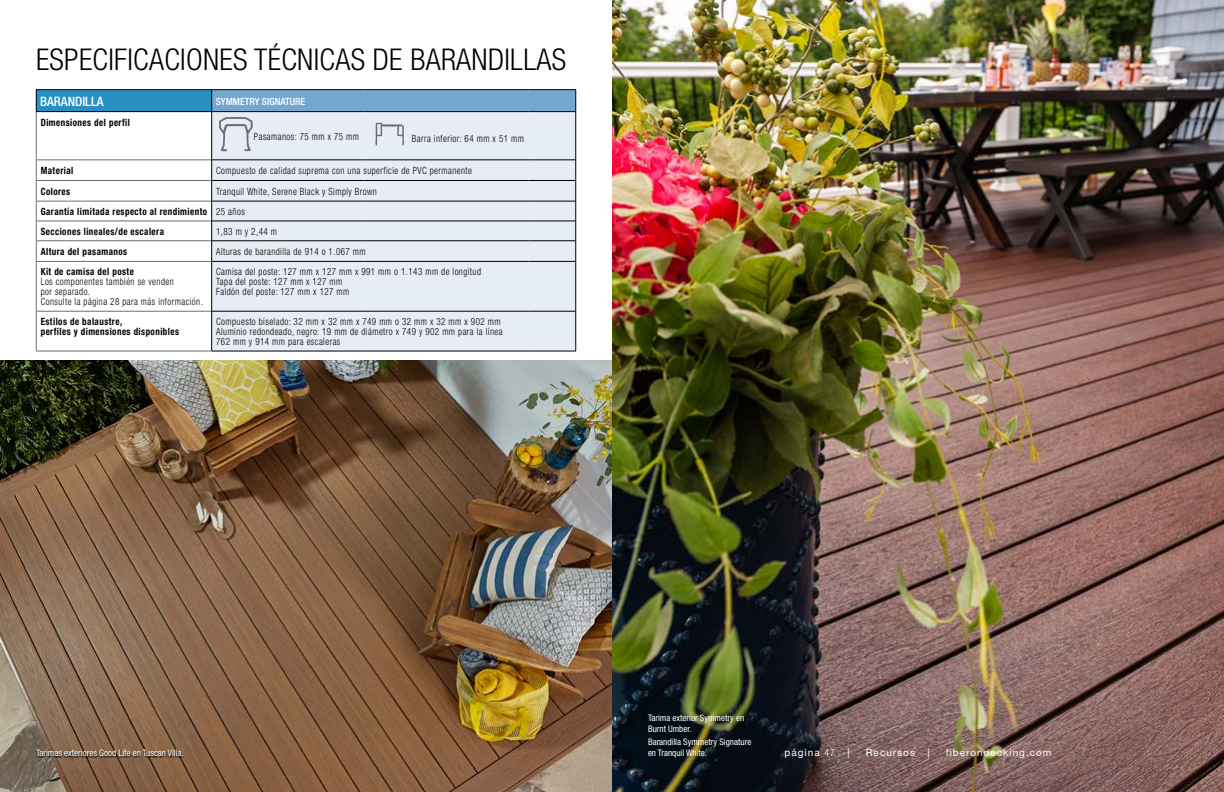
<style>
.page{position:relative;width:1224px;height:792px;background:#fff}
.page>*{position:absolute;margin:0;border:0;box-sizing:border-box;transform-origin:0 0}
.t1{font:300 condensed 30px "Helvetica Neue LT Std";letter-spacing:.01em;color:#000}
.t2{font:500 condensed 13px "Helvetica Neue LT Std";color:#fff}
.t3{font:300 condensed 10px/10px "Helvetica Neue LT Std";letter-spacing:.05em;color:#000;scale:.9 1}
.t4{font:700 condensed 10px/20.2px "Helvetica Neue LT Std";letter-spacing:.05em;color:#000;scale:.9 1}
.t5{font:10px "Helvetica Neue LT Std";letter-spacing:.1em;color:#fff}
.t6{font:500 condensed 10px "Helvetica Neue LT Std";color:#fff}
.t7{font:condensed 9px/11px "Helvetica Neue LT Std";color:#fff}
.s1{font-weight:300}
.s2{font-weight:300;font-stretch:condensed}
</style>
<div class="page">
<img style="left:612px;top:0;width:612px;height:792px">
<div style="left:36px;top:90px;width:176px;height:22px;background:#298ec1"></div>
<div style="left:212px;top:151px;width:364px;height:200px;background:#e7edf5"></div>
<svg style="left:576px;top:160px;width:1px;height:101px"></svg>
<hr style="left:576px;top:261px;width:1px;height:50px;background:#000">
<hr style="left:576px;top:311px;width:1px;height:40px;background:#000">
<hr style="left:36px;top:112px;width:1px;height:48px;background:#6d6e71">
<hr style="left:36px;top:160px;width:175px;height:1px;background:#6d6e71">
<hr style="left:36px;top:180px;width:175px;height:1px;background:#6d6e71">
<hr style="left:36px;top:201px;width:175px;height:1px;background:#6d6e71">
<hr style="left:36px;top:221px;width:175px;height:1px;background:#6d6e71">
<hr style="left:36px;top:241px;width:175px;height:1px;background:#6d6e71">
<svg style="left:36px;top:160px;width:1px;height:101px"></svg>
<hr style="left:36px;top:261px;width:175px;height:1px;background:#6d6e71">
<hr style="left:36px;top:262px;width:1px;height:49px;background:#6d6e71">
<hr style="left:36px;top:311px;width:175px;height:1px;background:#6d6e71">
<hr style="left:36px;top:311px;width:1px;height:40px;background:#6d6e71">
<hr style="left:36px;top:351px;width:176px;height:1px;background:#6d6e71">
<hr style="left:212px;top:201px;width:152px;height:1px;background:#000">
<hr style="left:364px;top:201px;width:164px;height:1px;background:#000">
<hr style="left:528px;top:201px;width:47px;height:1px;background:#000">
<hr style="left:212px;top:221px;width:152px;height:1px;background:#000">
<hr style="left:364px;top:221px;width:164px;height:1px;background:#000">
<hr style="left:528px;top:221px;width:47px;height:1px;background:#000">
<hr style="left:212px;top:241px;width:152px;height:1px;background:#000">
<hr style="left:364px;top:241px;width:164px;height:1px;background:#000">
<hr style="left:528px;top:241px;width:47px;height:1px;background:#000">
<hr style="left:212px;top:261px;width:152px;height:1px;background:#000">
<hr style="left:364px;top:261px;width:164px;height:1px;background:#000">
<hr style="left:528px;top:261px;width:47px;height:1px;background:#000">
<hr style="left:212px;top:311px;width:152px;height:1px;background:#000">
<hr style="left:364px;top:311px;width:164px;height:1px;background:#000">
<hr style="left:528px;top:311px;width:47px;height:1px;background:#000">
<hr style="left:212px;top:351px;width:152px;height:1px;background:#000">
<hr style="left:364px;top:351px;width:164px;height:1px;background:#000">
<hr style="left:528px;top:351px;width:48px;height:1px;background:#000">
<hr style="left:211px;top:112px;width:1px;height:48px;background:#000">
<hr style="left:211px;top:160px;width:153px;height:1px;background:#000">
<hr style="left:364px;top:160px;width:164px;height:1px;background:#000">
<hr style="left:528px;top:160px;width:48px;height:1px;background:#000">
<hr style="left:211px;top:180px;width:153px;height:1px;background:#000">
<hr style="left:364px;top:180px;width:164px;height:1px;background:#000">
<hr style="left:528px;top:180px;width:48px;height:1px;background:#000">
<svg style="left:211px;top:160px;width:1px;height:101px"></svg>
<hr style="left:211px;top:261px;width:1px;height:50px;background:#000">
<hr style="left:211px;top:311px;width:1px;height:40px;background:#000">
<hr style="left:576px;top:112px;width:1px;height:48px;background:#000">
<hr style="left:36px;top:89px;width:176px;height:1px;background:#000">
<svg style="left:36px;top:90px;width:1px;height:21px"></svg>
<hr style="left:36px;top:111px;width:176px;height:1px;background:#000">
<hr style="left:212px;top:89px;width:152px;height:1px;background:#000">
<hr style="left:364px;top:89px;width:164px;height:1px;background:#000">
<hr style="left:528px;top:89px;width:48px;height:1px;background:#000">
<svg style="left:211px;top:90px;width:366px;height:61px"></svg>
<img style="left:0;top:360px;width:612px;height:432px">
<div style="left:35px;top:749px;width:150px;height:9px;background:#000;opacity:.9"></div>
<h1 class="t1" style="left:36px;top:43px;width:532px">ESPECIFICACIONES TÉCNICAS DE BARANDILLAS</h1>
<h2 class="t2" style="left:40px;top:94px;width:65px">BARANDILLA</h2>
<p class="t6" style="left:216px;top:95px;width:91px">SYMMETRY SIGNATURE</p>
<p class="t4" style="left:41px;top:112px;width:101px">Dimensiones del perfil</p>
<p class="t3" style="left:254px;top:131px;width:118px">Pasamanos: 75 mm x 75 mm</p>
<p class="t3" style="left:412px;top:133px;width:126px">Barra inferior: 64 mm x 51 mm</p>
<p class="t4" style="left:41px;top:160px;width:38px">Material</p>
<p class="t3" style="left:216px;top:165px;width:286px">Compuesto de calidad suprema con una superficie de PVC permanente</p>
<p class="t4" style="left:41px;top:181px;width:34px">Colores</p>
<p class="t4" style="left:41px;top:181px;width:375px;text-indent:175px"><span class="s1">Tranquil White, Serene Black y Simply Brown<br></span>Garantía limitada respecto al rendimiento <span class="s1">25 años<br></span>Secciones lineales/de escalera</p>
<p class="t3" style="left:216px;top:226px;width:69px">1,83 m y 2,44 m</p>
<p class="t4" style="left:41px;top:241px;width:98px">Altura del pasamanos</p>
<p class="t3" style="left:216px;top:246px;width:168px">Alturas de barandilla de 914 o 1.067 mm</p>
<p class="t4" style="left:41px;top:262px;width:105px">Kit de camisa del poste</p>
<p class="t3" style="left:41px;top:277px;width:182px">Los componentes también se venden<br>por separado.<br>Consulte la página 28 para más información.</p>
<p class="t3" style="left:216px;top:267px;width:296px">Camisa del poste: 127 mm x 127 mm x 991 mm o 1.143 mm de longitud<br>Tapa del poste: 127 mm x 127 mm<br>Faldón del poste: 127 mm x 127 mm</p>
<p class="t4" style="left:41px;top:317px;width:155px;line-height:10px">Estilos de balaustre,<br>perfiles y dimensiones disponibles</p>
<p class="t3" style="left:216px;top:317px;width:320px">Compuesto biselado: 32 mm x 32 mm x 749 mm o 32 mm x 32 mm x 902 mm<br>Aluminio redondeado, negro: 19 mm de diámetro x 749 y 902 mm para la línea<br>762 mm y 914 mm para escaleras</p>
<p class="t7" style="left:648px;top:712px;width:98px">Tarima exterior Symmetry en<br>Burnt Umber.</p>
<p class="t7" style="left:648px;top:736px;width:105px">Barandilla Symmetry Signature</p>
<p class="t7" style="left:36px;top:747px;width:149px">Tarimas exteriores Good Life en Tuscan Villa.</p>
<p class="t7" style="left:648px;top:747px;width:61px">en Tranquil White.</p>
<p class="t5" style="left:785px;top:746px;width:67px">página <span class="s2">47</span> |</p>
<p class="t5" style="left:866px;top:746px;width:65px">Recursos |</p>
<p class="t5" style="left:946px;top:746px;width:107px">fiberondecking.com</p>
</div>
